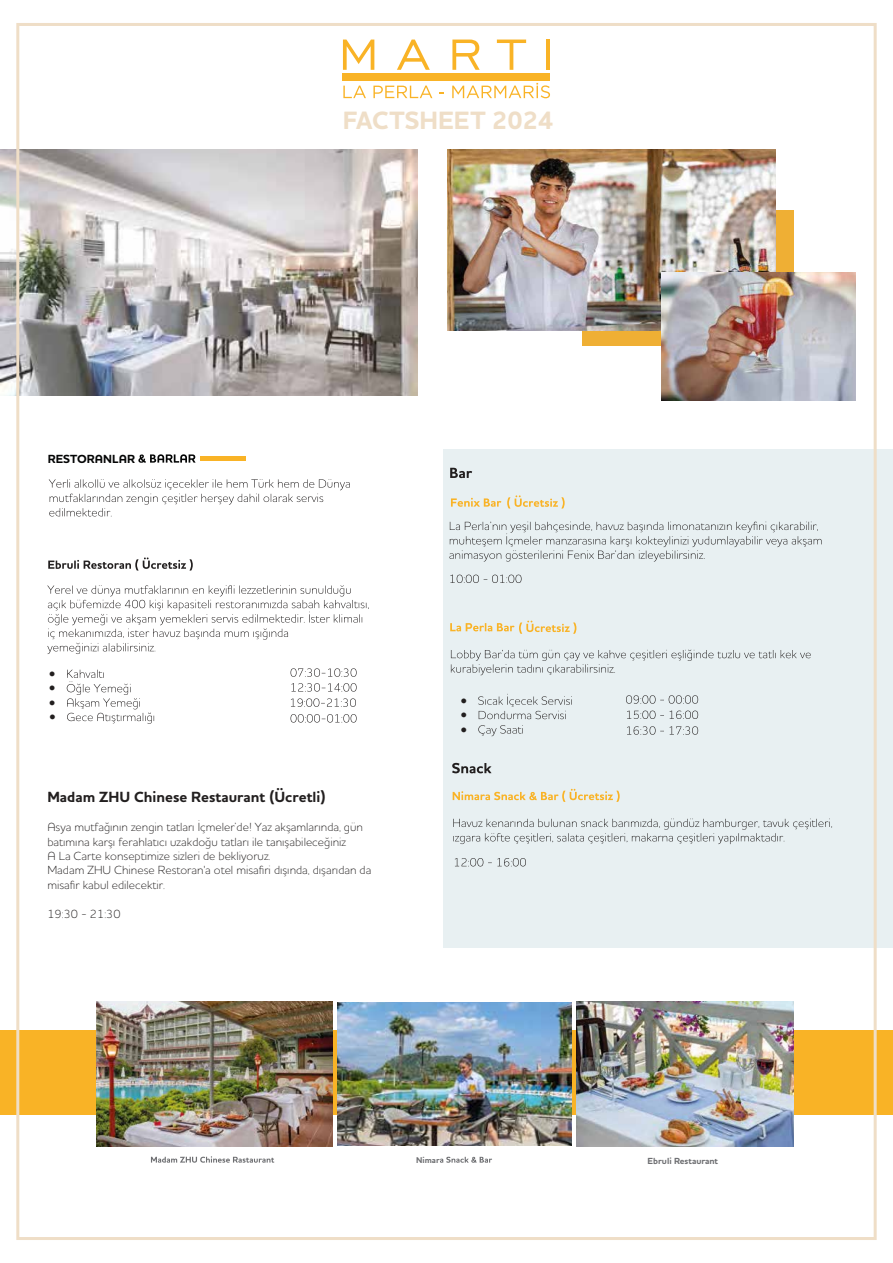
<style>
.page{position:relative;width:893px;height:1263px;background:#fff}
.page>*{position:absolute;margin:0;border:0;box-sizing:border-box;transform-origin:0 0}
.t1{font:700 25.5px "Houschka Pro";color:#efdec7}
.t2{font:700 15px "Houschka Pro";color:#221f1f}
.t3{font:300 12px/14.4px "Houschka Pro";color:#221f1f;text-align:justify}
.t4{font:700 12px "Houschka Pro";color:#040505}
.t5{font:700 9px "Houschka Pro";color:#6e6f72}
.t6{font:700 8.55px "Houschka Pro";color:#6e6f72}
</style>
<div class="page">
<div style="left:1px;top:1030px;width:892px;height:85px;background:#f9b326"></div>
<div style="left:444px;top:449px;width:449px;height:498px;background:#e8f0f2"></div>
<img style="left:0;top:149px;width:16px;height:246px">
<img style="left:16px;top:23px;width:861px;height:1217px">
<h1 class="t1" style="left:343px;top:104px;width:212px">FACTSHEET 2024</h1>
<p class="t4" style="left:48px;top:451px;width:89px">RESTORANLAR</p>
<p class="t3" style="left:49px;top:666px;width:8px">• • • •</p>
<p class="t2" style="left:47px;top:787px;width:280px">Madam ZHU Chinese Restaurant (Ücretli)</p>
<p class="t3" style="left:47px;top:820px;width:325px;text-align:left">Asya mutfağının zengin tatları İçmeler’de! Yaz akşamlarında, gün batımına karşı ferahlatıcı uzakdoğu tatları ile tanışabileceğiniz<br>A La Carte konseptimize sizleri de bekliyoruz.<br>Madam ZHU Chinese Restoran'a otel misafiri dışında, dışarıdan da misafir kabul edilecektir.</p>
<p class="t3" style="left:47px;top:906px;width:75px">19:30 - 21:30</p>
<p class="t3" style="left:461px;top:693px;width:8px">• • •</p>
<p class="t6" style="left:416px;top:1154px;width:25px">Nimar</p>
<p class="t5" style="left:647px;top:1155px;width:72px">Ebruli Restaurant</p>
</div>
